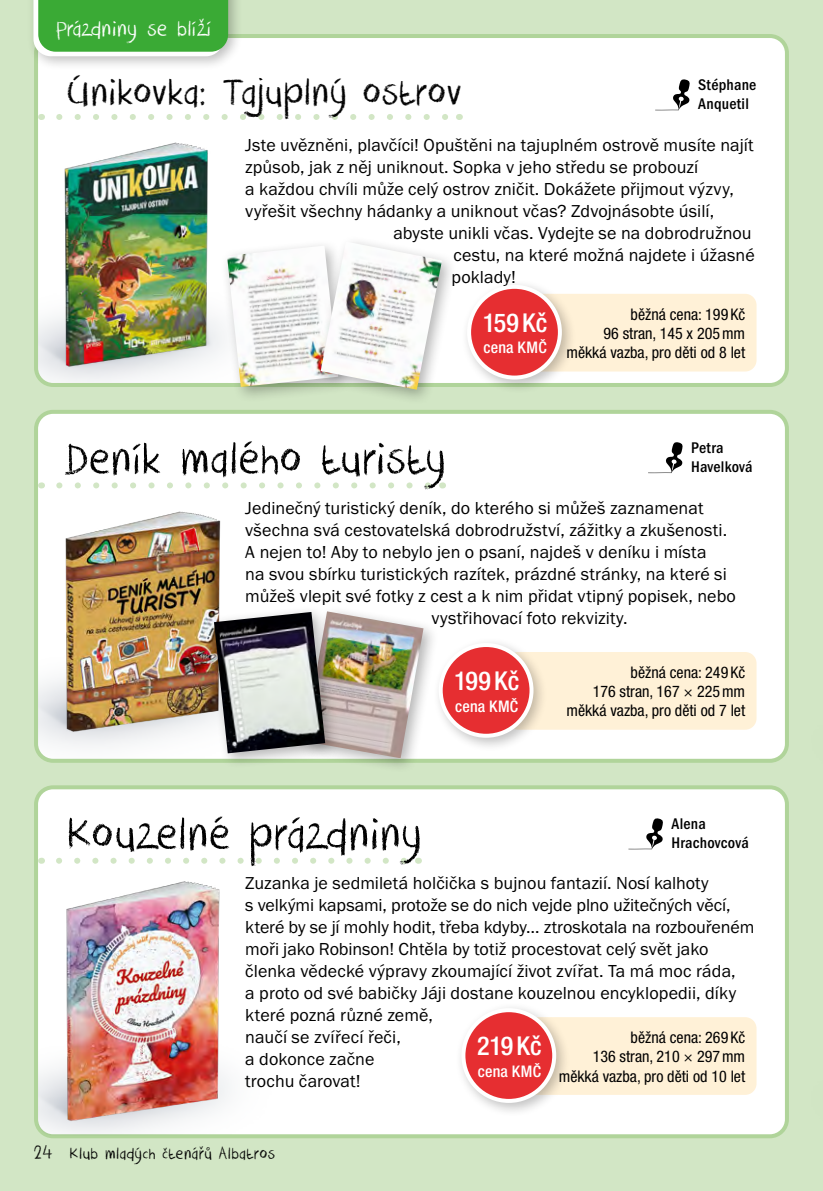
<style>
.page{position:relative;width:823px;height:1191px;background:#fff}
.page>*{position:absolute;margin:0;border:0;box-sizing:border-box;transform-origin:0 0}
.t1{font:50px "Crayon Crumble";letter-spacing:.015em;color:#000}
.t2{font:42px "Crayon Crumble";letter-spacing:.015em;color:#000}
.t3{font:500 condensed 26px "Helvetica Neue CE";letter-spacing:.005em;color:#fff}
.t4{font:24px "Crayon Crumble";letter-spacing:.02em;color:#fff}
.t5{font:18px/22px "Franklin Gothic ITCTOT";letter-spacing:.005em;color:#000}
.t6{font:18px "Crayon Crumble";letter-spacing:.035em;color:#000}
.t7{font:16px/19.2px "Helvetica Neue Cond CE";color:#000;text-align:right}
.t8{font:16px/19.2px "Franklin Got Itc TOT Med Con";letter-spacing:.015em;color:#000}
.t9{font:500 condensed 16px "Helvetica Neue CE";letter-spacing:.015em;color:#fff}
.s1{font-size:22px}
</style>
<div class="page">
<div style="left:0;top:0;width:822px;height:1191px;background:#d2e6c5"></div>
<div style="left:36px;top:787px;width:750px;height:349px;background:#fff;border-radius:17px"></div>
<div style="left:34px;top:785px;width:754px;height:353px;border:4px solid #b0d49a;border-radius:17px"></div>
<div style="left:36px;top:412px;width:750px;height:349px;background:#fff;border-radius:17px"></div>
<div style="left:34px;top:410px;width:754px;height:353px;border:4px solid #b0d49a;border-radius:17px"></div>
<div style="left:36px;top:36px;width:750px;height:349px;background:#fff;border-radius:17px"></div>
<div style="left:34px;top:34px;width:754px;height:353px;border:4px solid #b0d49a;border-radius:17px"></div>
<div style="left:27px;top:0;width:216px;height:71px;background:#000;opacity:.25"></div>
<svg style="left:33px;top:0;width:195px;height:56px;background:#4fb24a"></svg>
<svg style="left:59px;top:114px;width:389px;height:6px"></svg>
<svg style="left:59px;top:482px;width:372px;height:6px"></svg>
<svg style="left:59px;top:857px;width:348px;height:6px"></svg>
<svg style="left:648px;top:442px;width:34px;height:31px"></svg>
<svg style="left:628px;top:818px;width:34px;height:31px"></svg>
<img style="left:38px;top:637px;width:169px;height:122px">
<img style="left:38px;top:1026px;width:248px;height:109px">
<img style="left:38px;top:276px;width:182px;height:107px">
<img style="left:59px;top:511px;width:162px;height:226px">
<img style="left:59px;top:881px;width:168px;height:247px">
<img style="left:58px;top:142px;width:156px;height:231px">
<div style="left:506px;top:1017px;width:250px;height:77px;background:#fff1d7;border-radius:11px"></div>
<div style="left:454px;top:1001px;width:116px;height:116px;background:#000;opacity:.25"></div>
<div style="left:463px;top:1010px;width:91px;height:91px;background:#e62e31;border-radius:50%"></div>
<div style="left:461px;top:1008px;width:95px;height:95px;border:4px solid #fff;border-radius:50%"></div>
<div style="left:506px;top:294px;width:250px;height:77px;background:#fff1d7;border-radius:11px"></div>
<div style="left:460px;top:278px;width:116px;height:116px;background:#000;opacity:.25"></div>
<div style="left:469px;top:287px;width:90px;height:90px;background:#e62e31;border-radius:50%"></div>
<div style="left:467px;top:285px;width:94px;height:94px;border:4px solid #fff;border-radius:50%"></div>
<div style="left:506px;top:652px;width:250px;height:77px;background:#fff1d7;border-radius:11px"></div>
<div style="left:432px;top:636px;width:116px;height:116px;background:#000;opacity:.25"></div>
<div style="left:440px;top:645px;width:91px;height:90px;background:#e62e31;border-radius:50%"></div>
<div style="left:438px;top:643px;width:95px;height:94px;border:4px solid #fff;border-radius:50%"></div>
<div style="left:297px;top:604px;width:141px;height:170px;background:#000;opacity:.3"></div>
<img style="left:340px;top:611px;width:83px;height:147px">
<div style="left:207px;top:605px;width:133px;height:164px;background:#000;opacity:.3"></div>
<img style="left:214px;top:612px;width:111px;height:141px">
<div style="left:220px;top:239px;width:134px;height:164px;background:#000;opacity:.3"></div>
<img style="left:227px;top:245px;width:86px;height:142px">
<div style="left:313px;top:235px;width:144px;height:170px;background:#000;opacity:.3"></div>
<img style="left:320px;top:241px;width:122px;height:149px">
<svg style="left:655px;top:79px;width:34px;height:31px"></svg>
<h3 class="t4" style="left:56px;top:14px;width:156px">Prázdniny se blíží</h3>
<h2 class="t2" style="left:66px;top:68px;width:397px">Únikovka: Tajuplný ostrov</h2>
<p class="t8" style="left:697px;top:75px;width:60px">Stéphane<br>Anquetil</p>
<p class="t5" style="left:245px;top:135px;width:509px">Jste uvězněni, plavčíci! Opuštěni na tajuplném ostrově musíte najít</p>
<p class="t5" style="left:245px;top:157px;width:454px">způsob, jak z něj uniknout. Sopka v jeho středu se probouzí</p>
<p class="t5" style="left:245px;top:179px;width:489px">a každou chvíli může celý ostrov zničit. Dokážete přijmout výzvy,</p>
<p class="t5" style="left:245px;top:201px;width:470px">vyřešit všechny hádanky a uniknout včas? Zdvojnásobte úsilí,</p>
<p class="t5" style="left:393px;top:223px;width:359px">abyste unikli včas. Vydejte se na dobrodružnou</p>
<p class="t5" style="left:453px;top:245px;width:302px">cestu, na které možná najdete i úžasné</p>
<p class="t5" style="left:451px;top:267px;width:66px">poklady!</p>
<h1 class="t1" style="left:66px;top:429px;width:380px">Deník malého turisty</h1>
<h3 class="t3" style="left:482px;top:308px;width:66px">159 Kč</h3>
<p class="t9" style="left:483px;top:338px;width:65px">cena KMČ</p>
<p class="t7" style="left:566px;top:304px;width:180px">běžná cena: 199 Kč<br>96 stran, 145 x 205mm měkká vazba, pro děti od 8 let</p>
<p class="t8" style="left:690px;top:438px;width:63px">Petra<br>Havelková</p>
<p class="t5" style="left:245px;top:497px;width:459px">Jedinečný turistický deník, do kterého si můžeš zaznamenat</p>
<p class="t5" style="left:245px;top:519px;width:483px">všechna svá cestovatelská dobrodružství, zážitky a zkušenosti.</p>
<p class="t5" style="left:245px;top:541px;width:462px">A nejen to! Aby to nebylo jen o psaní, najdeš v deníku i místa</p>
<p class="t5" style="left:245px;top:563px;width:483px">na svou sbírku turistických razítek, prázdné stránky, na které si</p>
<p class="t5" style="left:245px;top:585px;width:492px">můžeš vlepit své fotky z cest a k nim přidat vtipný popisek, nebo</p>
<p class="t5" style="left:431px;top:607px;width:197px">vystřihovací foto rekvizity.</p>
<h3 class="t3" style="left:454px;top:666px;width:67px">199 Kč</h3>
<p class="t9" style="left:455px;top:697px;width:65px">cena KMČ</p>
<h1 class="t1" style="left:66px;top:804px;width:356px">Kouzelné prázdniny</h1>
<p class="t7" style="left:566px;top:662px;width:180px">běžná cena: 249 Kč<br>176 stran, 167 × 225mm měkká vazba, pro děti od 7 let</p>
<p class="t8" style="left:671px;top:814px;width:79px">Alena<br>Hrachovcová</p>
<p class="t5" style="left:245px;top:872px;width:510px">Zuzanka je sedmiletá holčička s bujnou fantazií. Nosí kalhoty<br>s velkými kapsami, protože se do nich vejde plno užitečných věcí, které by se jí mohly hodit, třeba kdyby… ztroskotala na rozbouřeném moři jako Robinson! Chtěla by totiž procestovat celý svět jako členka vědecké výpravy zkoumající život zvířat. Ta má moc ráda,<br>a proto od své babičky Jáji dostane kouzelnou encyklopedii, díky které pozná různé země,<br>naučí se zvířecí řeči,<br>a dokonce začne<br>trochu čarovat!</p>
<p class="t7" style="left:558px;top:1027px;width:188px">běžná cena: 269 Kč<br>136 stran, 210 × 297mm měkká vazba, pro děti od 10 let</p>
<h3 class="t3" style="left:477px;top:1031px;width:66px">219 Kč</h3>
<p class="t9" style="left:477px;top:1062px;width:65px">cena KMČ</p>
<p class="t6" style="left:33px;top:1143px;width:243px"><span class="s1">24</span> Klub mladých čtenářů Albatros</p>
</div>
